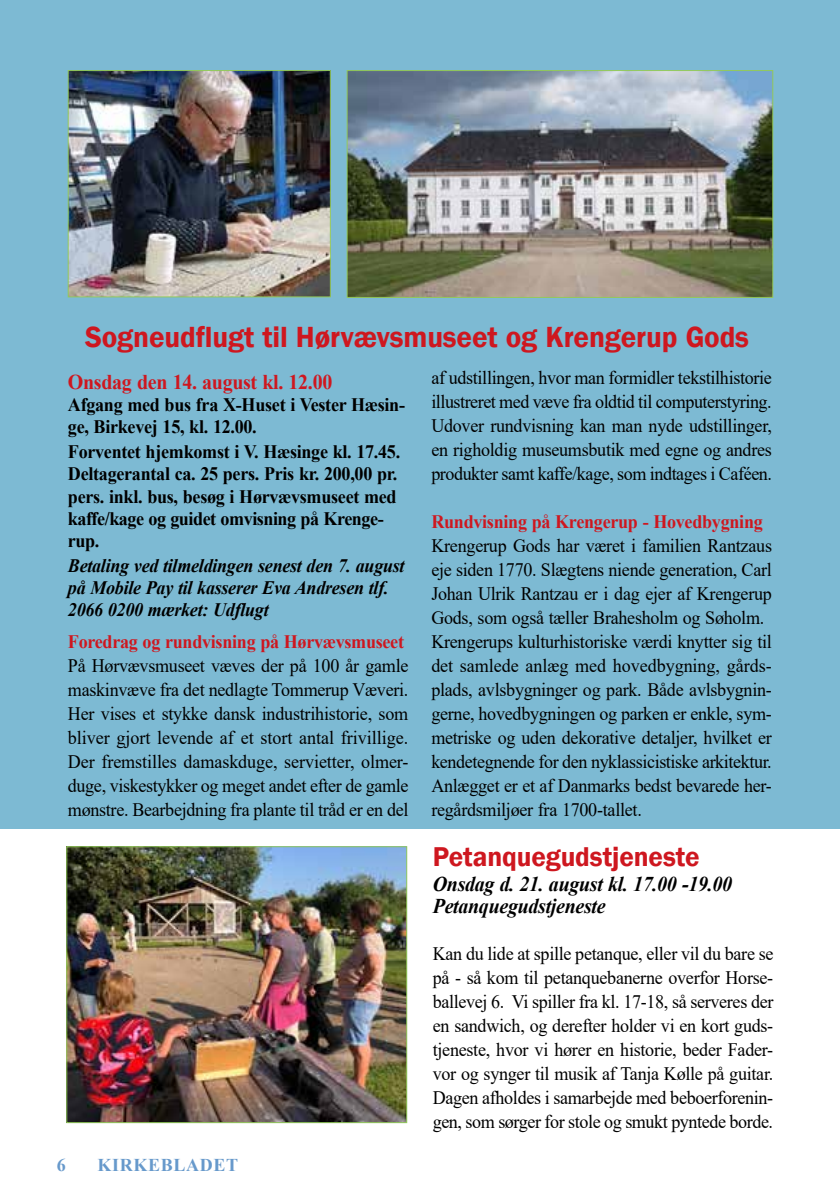
<style>
.page{position:relative;width:840px;height:1191px;background:#fff}
.page>*{position:absolute;margin:0;border:0;box-sizing:border-box;transform-origin:0 0}
.t1{font:600 30px "Franklin Gothic";letter-spacing:-.005em;color:#ce171f}
.t2{font:600 28px "Franklin Gothic";letter-spacing:-.005em;color:#ce171f}
.t3{font:italic 700 21px/22.4px "Times New Roman";letter-spacing:-.015em;color:#000;scale:.95 1}
.t4{font:700 21px "Times New Roman";letter-spacing:-.015em;color:#ce171f;scale:.95 1}
.t5{font:19px/24px "Times New Roman";letter-spacing:-.015em;color:#000;text-align:justify;scale:.95 1}
.t6{font:700 19px/22.4px "Times New Roman";letter-spacing:-.015em;color:#000;scale:.95 1}
.t7{font:italic 700 19px/22.4px "Times New Roman";letter-spacing:-.015em;color:#000;scale:.95 1}
.t8{font:700 19px "Times New Roman";letter-spacing:-.015em;color:#ce171f;scale:.95 1}
.t9{font:700 18px "Times New Roman";letter-spacing:.035em;color:#6799cb}
</style>
<div class="page">
<div style="left:0;top:0;width:839px;height:828px;background:#7dbad3"></div>
<img style="left:348px;top:72px;width:422px;height:224px">
<div style="left:346px;top:70px;width:426px;height:228px;border:1px solid #92c95c"></div>
<img style="left:68px;top:848px;width:337px;height:272px">
<div style="left:66px;top:846px;width:341px;height:276px;border:1px solid #92c95c"></div>
<img style="left:70px;top:72px;width:258px;height:223px">
<div style="left:68px;top:70px;width:262px;height:227px;border:1px solid #92c95c"></div>
<h1 class="t1" style="left:85px;top:318px;width:665px">Sogneudflugt til Hørvævsmuseet og Krengerup Gods</h1>
<p class="t4" style="left:68px;top:366px;width:280px">Onsdag den 14. august kl. 12.00</p>
<p class="t6" style="left:68px;top:393px;width:356px">Afgang med bus fra X-Huset i Vester Hæsin&shy;ge, Birkevej 15, kl. 12.00.</p>
<p class="t6" style="left:68px;top:440px;width:351px">Forventet hjemkomst i V. Hæsinge kl. 17.45.<br>Deltagerantal ca. 25 pers. Pris kr. 200,00 pr. pers. inkl. bus, besøg i Hørvævsmuseet med kaffe/kage og guidet omvisning på Krenge&shy;rup.</p>
<p class="t7" style="left:68px;top:553px;width:356px">Betaling ved tilmeldingen senest den 7. august på Mobile Pay til kasserer Eva Andresen tlf.<br>2066 0200 mærket: Udflugt</p>
<p class="t8" style="left:68px;top:628px;width:355px">Foredrag og rundvisning på Hørvævsmuseet</p>
<p class="t5" style="left:68px;top:653px;width:360px">På Hørvævsmuseet væves der på 100 år gamle maskinvæve fra det nedlagte Tommerup Væveri.<br>Her vises et stykke dansk industrihistorie, som bliver gjort levende af et stort antal frivillige.<br>Der fremstilles damaskduge, servietter, olmer&shy;duge, viskestykker og meget andet efter de gamle mønstre. Bearbejdning fra plante til tråd er en del</p>
<p class="t9" style="left:57px;top:1151px;width:10px">6</p>
<p class="t9" style="left:98px;top:1151px;width:142px">KIRKEBLADET</p>
<p class="t5" style="left:431px;top:365px;width:360px">af udstillingen, hvor man formidler tekstilhistorie illustreret med væve fra oldtid til computerstyring.<br>Udover rundvisning kan man nyde udstillinger, en righoldig museumsbutik med egne og andres produkter samt kaffe/kage, som indtages i Caféen.</p>
<p class="t8" style="left:431px;top:508px;width:350px">Rundvisning på Krengerup - Hovedbygning</p>
<p class="t5" style="left:431px;top:533px;width:360px;text-align:left">Krengerup Gods har været i familien Rantzaus eje siden 1770. Slægtens niende generation, Carl Johan Ulrik Rantzau er i dag ejer af Krengerup Gods, som også tæller Brahesholm og Søholm.<br>Krengerups kulturhistoriske værdi knytter sig til det samlede anlæg med hovedbygning, gårds&shy;plads, avlsbygninger og park. Både avlsbygnin&shy;gerne, hovedbygningen og parken er enkle, sym&shy;metriske og uden dekorative detaljer, hvilket er kendetegnende for den nyklassicistiske arkitektur.<br>Anlægget er et af Danmarks bedst bevarede her&shy;regårdsmiljøer fra 1700-tallet.</p>
<h2 class="t2" style="left:432px;top:839px;width:268px">Petanquegudstjeneste</h2>
<p class="t3" style="left:432px;top:872px;width:316px">Onsdag d. 21. august kl. 17.00 -19.00<br>Petanquegudstjeneste</p>
<p class="t5" style="left:432px;top:941px;width:360px">Kan du lide at spille petanque, eller vil du bare se på - så kom til petanquebanerne overfor Horse&shy;ballevej 6. Vi spiller fra kl. 17-18, så serveres der en sandwich, og derefter holder vi en kort guds&shy;tjeneste, hvor vi hører en historie, beder Fader&shy;vor og synger til musik af Tanja Kølle på guitar.<br>Dagen afholdes i samarbejde med beboerforenin&shy;gen, som sørger for stole og smukt pyntede borde.</p>
</div>
